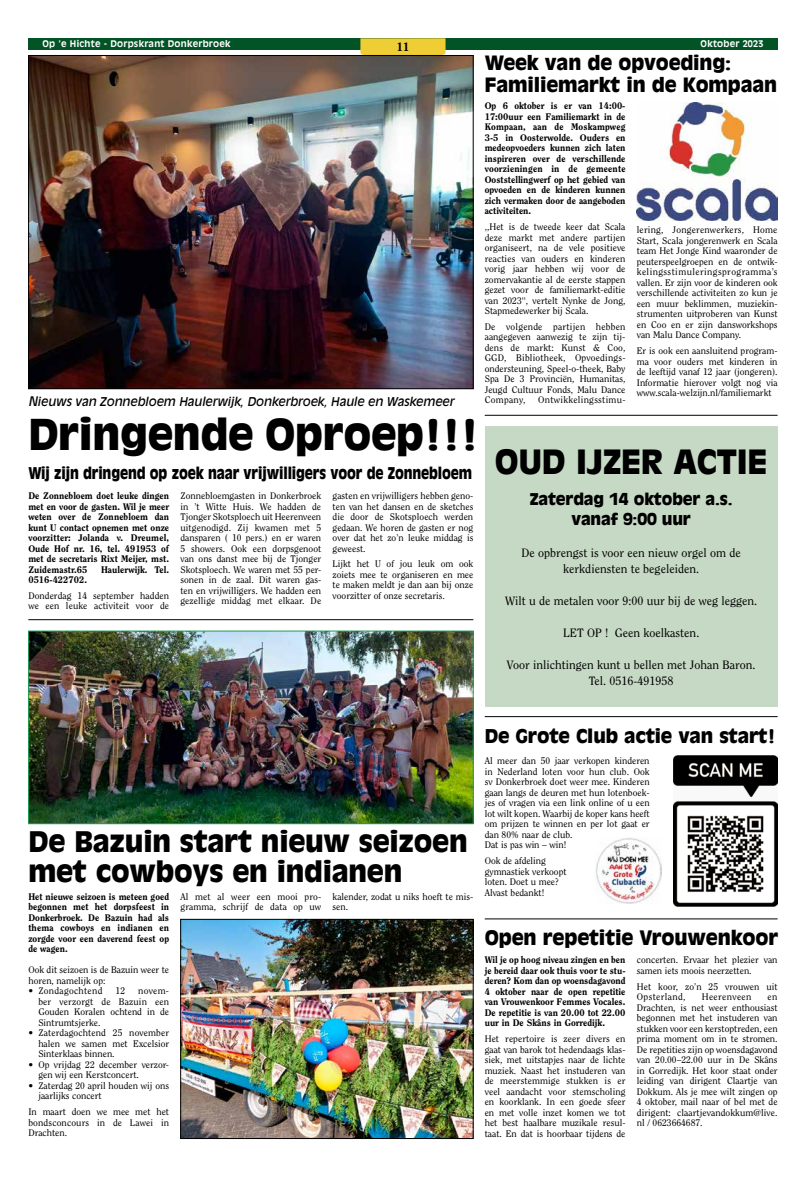
<style>
.page{position:relative;width:806px;height:1177px;background:#fff}
.page>*{position:absolute;margin:0;border:0;box-sizing:border-box;transform-origin:0 0}
.t1{font:900 42px "Antique Olive Std";letter-spacing:-.01em;color:#000}
.t2{font:900 33px "Antique Olive Std";letter-spacing:-.01em;color:#000}
.t3{font:900 28px/30px "Antique Olive Std";letter-spacing:-.01em;color:#000}
.t4{font:900 19.7px "Antique Olive Std";letter-spacing:-.01em;color:#000}
.t5{font:900 19.5px/22px "Antique Olive Std";letter-spacing:-.01em;color:#000}
.t6{font:900 18.8px "Antique Olive Std";letter-spacing:-.01em;color:#000}
.t7{font:900 16px "Antique Olive Std";letter-spacing:-.01em;color:#000;scale:.83 1}
.t8{font:900 16px/20px "Antique Olive Std";letter-spacing:-.01em;color:#000;text-align:center}
.t9{font:12px/16px "Clearface Std";color:#000;text-align:center}
.t10{font:italic 12px "Antique Olive Std";letter-spacing:-.01em;color:#000}
.t11{font:800 12px "Clearface Std";color:#000}
.t12{font:9.5px/10.5px "Clearface Std";color:#000;text-align:justify}
.t13{font:800 9.5px/10.5px "Clearface Std";color:#000;text-align:justify}
.t14{font:9.5px "Clearface Std";letter-spacing:.03em;color:#000}
.t15{font:9.5px "Clearface Std";letter-spacing:.04em;color:#000}
.t16{font:700 9px "Antique Olive Std";letter-spacing:.025em;color:#fff}
.s1{font-size:13px}
</style>
<div class="page">
<div style="left:28px;top:38px;width:749px;height:12px;background:#025326"></div>
<svg style="left:360px;top:38px;width:85px;height:17px"></svg>
<hr style="left:484px;top:716px;width:293px;height:1px;background:#000">
<img style="left:30px;top:57px;width:441px;height:330px">
<div style="left:28px;top:55px;width:445px;height:334px;border:1px solid #000"></div>
<hr style="left:28px;top:619px;width:445px;height:1px;background:#000">
<img style="left:636px;top:102px;width:141px;height:118px">
<hr style="left:484px;top:415px;width:293px;height:1px;background:#000">
<div style="left:484px;top:426px;width:293px;height:281px;background:#c6d9c5"></div>
<img style="left:30px;top:633px;width:441px;height:188px">
<div style="left:28px;top:631px;width:445px;height:192px;border:1px solid #249c58"></div>
<img style="left:182px;top:921px;width:289px;height:215px">
<div style="left:180px;top:919px;width:293px;height:219px;border:1px solid #000"></div>
<img style="left:595px;top:838px;width:65px;height:65px">
<img style="left:673px;top:755px;width:104px;height:151px">
<hr style="left:484px;top:918px;width:293px;height:1px;background:#000">
<p class="t16" style="left:43px;top:38px;width:189px">Op ’e Hichte - Dorpskrant Donkerbroek</p>
<p class="t16" style="left:700px;top:38px;width:64px">Oktober 2023</p>
<p class="t11" style="left:396px;top:40px;width:14px">11</p>
<p class="t10" style="left:28px;top:395px;width:427px"><span class="s1">N</span>ieuws van Zonnebloem Haulerwijk, Donkerbroek, Haule en Waskemeer</p>
<h1 class="t1" style="left:28px;top:410px;width:452px">Dringende Oproep!!!</h1>
<h3 class="t7" style="left:28px;top:464px;width:536px">Wij zijn dringend op zoek naar vrijwilligers voor de Zonnebloem</h3>
<p class="t13" style="left:28px;top:490px;width:142px">De Zonnebloem doet leuke dingen met en voor de gasten. Wil je meer weten over de Zonnebloem dan kunt U contact opnemen met onze voorzitter: Jolanda v. Dreumel, Oude Hof nr. 16, tel. 491953 of met de secretaris Rixt Meijer, mst.<br>Zuidemastr.65</p>
<p class="t13" style="left:101px;top:564px;width:70px">Haulerwijk. Tel.</p>
<p class="t13" style="left:28px;top:574px;width:60px">0516-422702.</p>
<p class="t12" style="left:28px;top:590px;width:142px">Donderdag 14 september hadden we een leuke activiteit voor de</p>
<p class="t12" style="left:180px;top:490px;width:142px">Zonnebloemgasten in Donkerbroek in ’t Witte Huis. We hadden de Tjonger Skotsploech uit Heerenveen uitgenodigd. Zij kwamen met 5 dansparen ( 10 pers.) en er waren 5 showers. Ook een dorpsgenoot van ons danst mee bij de Tjonger Skotsploech. We waren met 55 per&shy;sonen in de zaal. Dit waren gas&shy;ten en vrijwilligers. We hadden een gezellige middag met elkaar. De</p>
<p class="t12" style="left:332px;top:490px;width:142px">gasten en vrijwilligers hebben geno&shy;ten van het dansen en de sketches die door de Skotsploech werden gedaan. We horen de gasten er nog over dat het zo’n leuke middag is geweest.</p>
<p class="t12" style="left:332px;top:559px;width:142px">Lijkt het U of jou leuk om ook zoiets mee te organiseren en mee te maken meldt je dan aan bij onze voorzitter of onze secretaris.</p>
<h3 class="t5" style="left:484px;top:52px;width:294px">Week van de opvoeding:<br>Familiemarkt in de Kompaan</h3>
<p class="t13" style="left:484px;top:101px;width:142px">Op 6 oktober is er van 14:00- 17:00uur een Familiemarkt in de Kompaan, aan de Moskampweg 3-5 in Oosterwolde. Ouders en medeopvoeders kunnen zich laten inspireren over de verschillende voorzieningen in de gemeente Ooststellingwerf op het gebied van opvoeden en de kinderen kunnen zich vermaken door de aangeboden activiteiten.</p>
<p class="t12" style="left:484px;top:221px;width:142px">,,Het is de tweede keer dat Scala deze markt met andere partijen organiseert, na de vele positieve reacties van ouders en kinderen vorig jaar hebben wij voor de zomervakantie al de eerste stappen gezet voor de familiemarkt-editie van 2023'', vertelt Nynke de Jong, Stapmedewerker bij Scala.</p>
<p class="t12" style="left:484px;top:321px;width:142px">De volgende partijen hebben aangegeven aanwezig te zijn tij&shy;dens de markt: Kunst &amp; Coo, GGD, Bibliotheek, Opvoedings&shy;ondersteuning, Speel-o-theek, Baby Spa De 3 Provinciën, Humanitas, Jeugd Cultuur Fonds, Malu Dance Company,</p>
<p class="t14" style="left:538px;top:394px;width:89px">Ontwikkelingsstimu-</p>
<p class="t12" style="left:636px;top:225px;width:142px">lering, Jongerenwerkers, Home Start, Scala jongerenwerk en Scala team Het Jonge Kind waaronder de peuterspeelgroepen en de ontwik&shy;kelingsstimuleringsprogramma’s vallen. Er zijn voor de kinderen ook verschillende activiteiten zo kun je een muur beklimmen, muziekin&shy;strumenten uitproberen van Kunst en Coo en er zijn dansworkshops van Malu Dance Company.</p>
<p class="t12" style="left:636px;top:345px;width:142px">Er is ook een aansluitend program&shy;ma voor ouders met kinderen in de leeftijd vanaf 12 jaar (jongeren).<br>Informatie hierover volgt nog via www.scala-welzijn.nl/familiemarkt</p>
<h2 class="t2" style="left:494px;top:442px;width:274px">OUD IJZER ACTIE</h2>
<h3 class="t8" style="left:529px;top:489px;width:204px">Zaterdag 14 oktober a.s. vanaf 9:00 uur</h3>
<p class="t9" style="left:521px;top:544px;width:221px">De opbrengst is voor een nieuw orgel om de kerkdiensten te begeleiden.</p>
<p class="t9" style="left:505px;top:592px;width:253px">Wilt u de metalen voor 9:00 uur bij de weg leggen.</p>
<p class="t9" style="left:562px;top:624px;width:138px">LET OP ! Geen koelkasten.</p>
<p class="t9" style="left:506px;top:656px;width:250px">Voor inlichtingen kunt u bellen met Johan Baron.<br>Tel. 0516-491958</p>
<h3 class="t3" style="left:28px;top:826px;width:440px">De Bazuin start nieuw seizoen met cowboys en indianen</h3>
<p class="t13" style="left:28px;top:891px;width:142px">Het nieuwe seizoen is meteen goed begonnen met het dorpsfeest in Donkerbroek. De Bazuin had als thema cowboys en indianen en zorgde voor een daverend feest op de wagen.</p>
<p class="t12" style="left:28px;top:964px;width:142px">Ook dit seizoen is de Bazuin weer te horen, namelijk op:</p>
<p class="t14" style="left:28px;top:985px;width:75px">• Zondagochtend</p>
<p class="t12" style="left:115px;top:985px;width:11px">12</p>
<p class="t12" style="left:38px;top:985px;width:132px;text-indent:100px">novem&shy;ber verzorgt de Bazuin een Gouden Koralen ochtend in de Sintrumtsjerke.</p>
<p class="t12" style="left:38px;top:1027px;width:132px;text-indent:-10px">• Zaterdagochtend 25 november halen we samen met Excelsior Sinterklaas binnen.</p>
<p class="t12" style="left:38px;top:1059px;width:132px;text-indent:-10px">• Op vrijdag 22 december verzor&shy;gen wij een Kerstconcert.</p>
<p class="t12" style="left:38px;top:1080px;width:132px;text-indent:-10px">• Zaterdag 20 april houden wij ons jaarlijks concert</p>
<p class="t12" style="left:28px;top:1106px;width:142px">In maart doen we mee met het bondsconcours in de Lawei in Drachten.</p>
<p class="t12" style="left:180px;top:891px;width:142px">Al met al weer een mooi pro&shy;gramma, schrijf de data op uw</p>
<p class="t12" style="left:332px;top:891px;width:142px">kalender, zodat u niks hoeft te mis&shy;sen.</p>
<h3 class="t6" style="left:484px;top:725px;width:292px">De Grote Club actie van start!</h3>
<p class="t12" style="left:484px;top:755px;width:166px;text-align:left">Al meer dan 50 jaar verkopen kinderen in Nederland loten voor hun club. Ook sv Donkerbroek doet weer mee. Kinderen gaan langs de deuren met hun lotenboek&shy;jes of vragen via een link online of u een lot wilt kopen. Waarbij de koper kans heeft om prijzen te winnen en per lot gaat er dan 80% naar de club.<br>Dat is pas win – win!</p>
<p class="t12" style="left:484px;top:855px;width:83px;text-align:left">Ook de afdeling gymnastiek verkoopt loten. Doet u mee?<br>Alvast bedankt!</p>
<h3 class="t4" style="left:484px;top:925px;width:295px">Open repetitie Vrouwenkoor</h3>
<p class="t13" style="left:484px;top:954px;width:142px">Wil je op hoog niveau zingen en ben je bereid daar ook thuis voor te stu&shy;deren? Kom dan op woensdagavond 4 oktober naar de open repetitie van Vrouwenkoor Femmes Vocales.<br>De repetitie is van 20.00 tot 22.00 uur in De Skâns in Gorredijk.</p>
<p class="t12" style="left:484px;top:1033px;width:142px">Het repertoire is zeer divers en gaat van barok tot hedendaags klas&shy;siek, met uitstapjes naar de lichte muziek. Naast het instuderen van de meerstemmige stukken is er veel aandacht voor stemscholing en koorklank. In een goede sfeer en met volle inzet komen we tot het best haalbare muzikale resul&shy;taat. En dat is hoorbaar tijdens de</p>
<p class="t12" style="left:636px;top:954px;width:142px">concerten. Ervaar het plezier van samen iets moois neerzetten.</p>
<p class="t12" style="left:636px;top:981px;width:142px">Het koor, zo’n 25 vrouwen uit<br>Opsterland,</p>
<p class="t15" style="left:701px;top:991px;width:51px">Heerenveen</p>
<p class="t12" style="left:636px;top:991px;width:142px;text-indent:131px">en Drachten, is net weer enthousiast begonnen met het instuderen van stukken voor een kerstoptreden, een prima moment om in te stromen.<br>De repetities zijn op woensdagavond van 20.00–22.00 uur in De Skâns in Gorredijk. Het koor staat onder leiding van dirigent Claartje van Dokkum. Als je mee wilt zingen op 4 oktober, mail naar of bel met de dirigent: claartjevandokkum@live. nl / 0623664687.</p>
</div>
